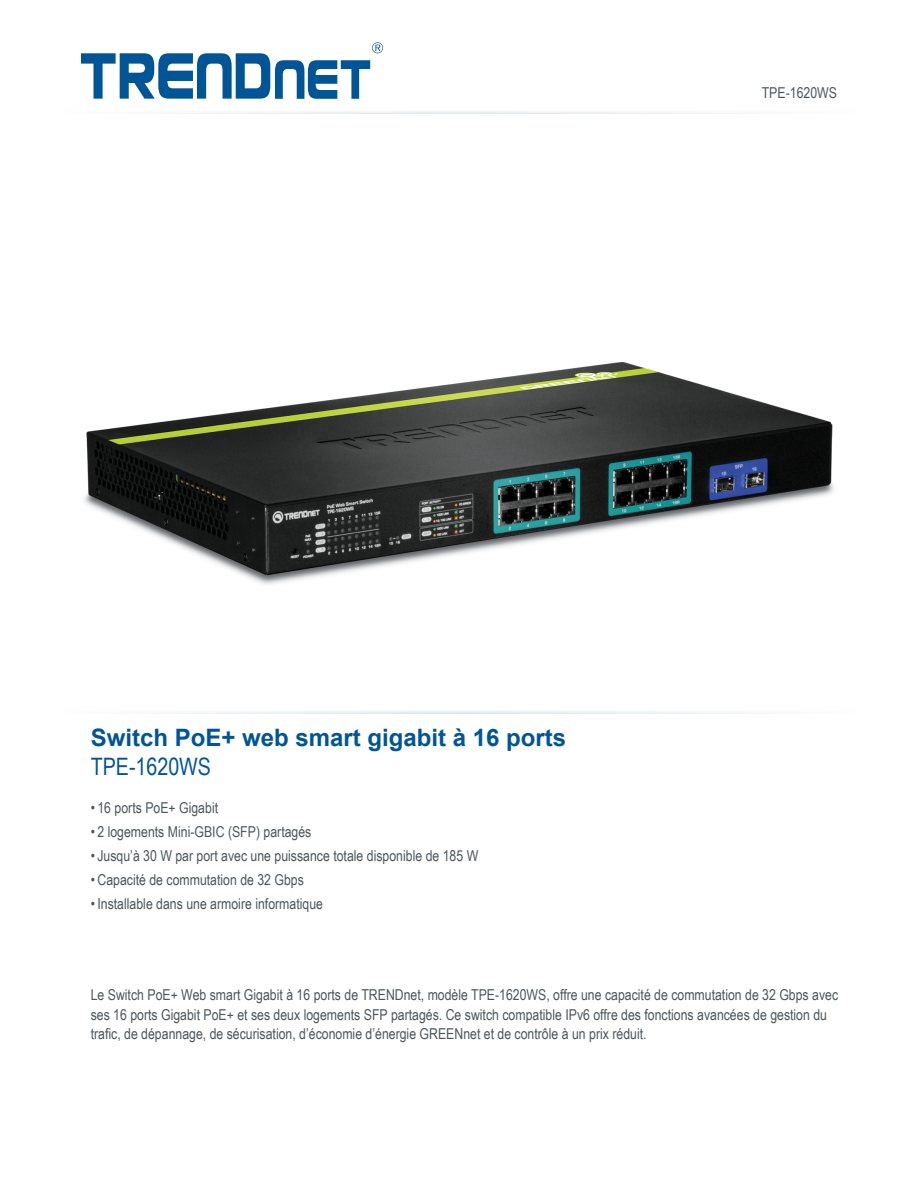
<style>
.page{position:relative;width:918px;height:1188px;background:#fff}
.page>*{position:absolute;margin:0;border:0;box-sizing:border-box;transform-origin:0 0}
.t1{font:700 24px "Arial";color:#005596}
.t2{font:24px "Arial Narrow";color:#005596}
.t3{font:15px/19.5px "Arial Narrow";color:#4d555b}
</style>
<div class="page">
<svg style="left:170px;top:111px;width:579px;height:3px"></svg>
<svg style="left:81px;top:42px;width:302px;height:57px"></svg>
<img style="left:84px;top:363px;width:750px;height:222px">
<p class="t3" style="left:762px;top:82px;width:77px">TPE-1620WS</p>
<h1 class="t1" style="left:91px;top:722px;width:477px">Switch PoE+ web smart gigabit à 16 ports</h1>
<h1 class="t2" style="left:91px;top:749px;width:122px">TPE-1620WS</h1>
<p class="t3" style="left:91px;top:798px;width:129px">• 16 ports PoE+ Gigabit</p>
<p class="t3" style="left:91px;top:822px;width:222px">• 2 logements Mini-GBIC (SFP) partagés</p>
<p class="t3" style="left:91px;top:846px;width:389px">• Jusqu’à 30 W par port avec une puissance totale disponible de 185 W</p>
<p class="t3" style="left:91px;top:870px;width:215px">• Capacité de commutation de 32 Gbps</p>
<p class="t3" style="left:91px;top:894px;width:234px">• Installable dans une armoire informatique</p>
<p class="t3" style="left:91px;top:985px;width:749px">Le Switch PoE+ Web smart Gigabit à 16 ports de TRENDnet, modèle TPE-1620WS, offre une capacité de commutation de 32 Gbps avec ses 16 ports Gigabit PoE+ et ses deux logements SFP partagés. Ce switch compatible IPv6 offre des fonctions avancées de gestion du trafic, de dépannage, de sécurisation, d’économie d’énergie GREENnet et de contrôle à un prix réduit.</p>
</div>
